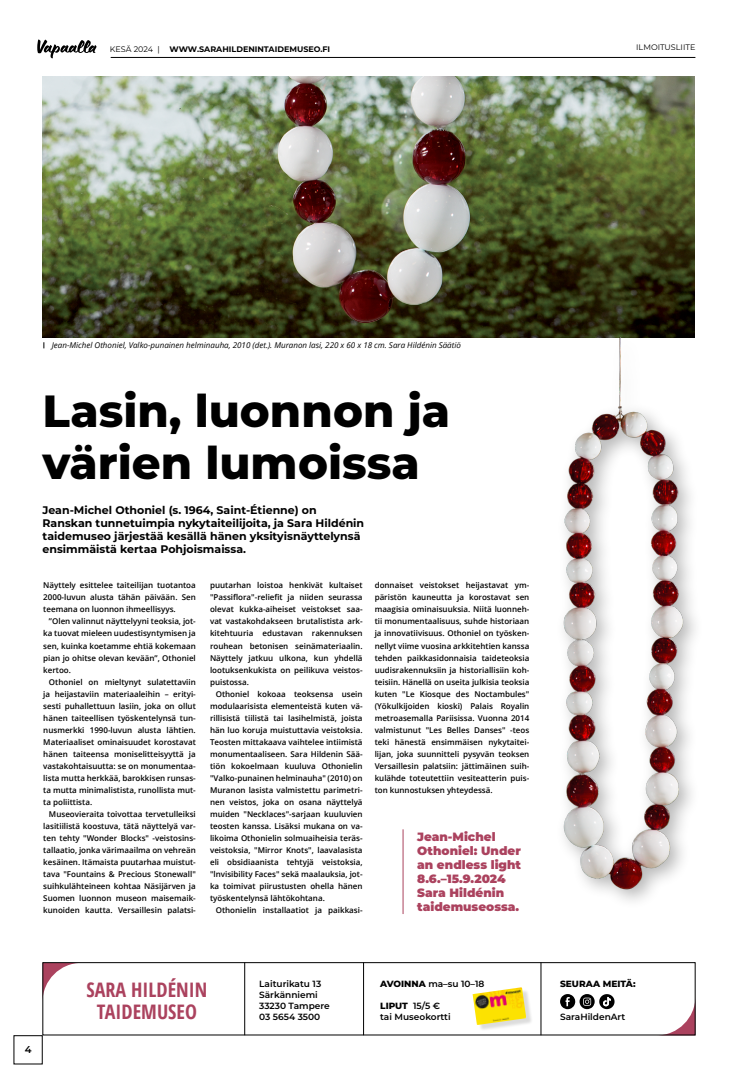
<style>
.page{position:relative;width:738px;height:1078px;background:#fff}
.page>*{position:absolute;margin:0;border:0;box-sizing:border-box;transform-origin:0 0}
.Otsikko_45pt_H2{font:800 45px/52px "Montserrat";color:#000}
.Otsikko_25pt{font:700 condensed 20px/22px "Open Sans";color:#ab425e;text-align:center}
.Sitaatti_nosto_12pt_pun{font:900 12px/14px "Montserrat";color:#ab425e}
.Ingressi_11pt{font:700 11px/13px "Montserrat";color:#000}
.t1{font:600 10px "Montserrat";color:#000}
.www-osoite_Yhteystiedot{font:600 9px/11px "Montserrat";color:#000}
.t2{font:800 9px "Montserrat";color:#000}
.Leipis_sis{font:600 8px/12px "Open Sans";color:#000;text-align:justify}
.Leipis_ei_sis{font:600 8px/12px "Open Sans";color:#000;text-align:justify}
.Kuvateksti_8pt{font:italic 8px "Open Sans";color:#000}
.t3{font:700 8px "Montserrat";color:#000}
.t4{font:8px "Montserrat";color:#000}
.s1{font-weight:800}
</style>
<div class="page">
<svg style="left:37px;top:39px;width:59px;height:19px"></svg>
<hr style="left:111px;top:57px;width:583px;height:1px;background:#000">
<svg style="left:13px;top:1034px;width:30px;height:30px"></svg>
<img style="left:43px;top:77px;width:651px;height:260px">
<svg style="left:655px;top:1012px;width:39px;height:23px"></svg>
<svg style="left:45px;top:964px;width:27px;height:24px"></svg>
<div style="left:43px;top:962px;width:651px;height:72px;border:1px solid #000"></div>
<hr style="left:540px;top:962px;width:1px;height:72px;background:#000">
<hr style="left:363px;top:962px;width:1px;height:72px;background:#000">
<hr style="left:244px;top:962px;width:1px;height:72px;background:#000">
<svg style="left:560px;top:994px;width:54px;height:14px"></svg>
<hr style="left:402px;top:829px;width:1px;height:84px;background:#ab425e">
<div style="left:473px;top:988px;width:59px;height:42px;background:#000;opacity:.14"></div>
<img style="left:472px;top:987px;width:54px;height:37px">
<img style="left:533px;top:337px;width:163px;height:564px">
<p class="t4" style="left:110px;top:43px;width:51px">KESÄ 2024 |</p>
<p class="t4" style="left:635px;top:42px;width:61px">ILMOITUSLIITE</p>
<p class="t3" style="left:169px;top:43px;width:162px">WWW.SARAHILDENINTAIDEMUSEO.FI</p>
<p class="Kuvateksti_8pt" style="left:52px;top:340px;width:410px">Jean-Michel Othoniel, Valko-punainen helminauha, 2010 (det.). Muranon lasi, 220 x 60 x 18 cm. Sara Hildénin Säätiö</p>
<h2 class="Otsikko_45pt_H2" style="left:43px;top:382px;width:409px">Lasin, luonnon ja värien lumoissa</h2>
<p class="Ingressi_11pt" style="left:43px;top:502px;width:323px">Jean-Michel Othoniel (s. 1964, Saint-Étienne) on Ranskan tunnetuimpia nykytaiteilijoita, ja Sara Hildénin taidemuseo järjestää kesällä hänen yksityisnäyttelynsä ensimmäistä kertaa Pohjoismaissa.</p>
<p class="Leipis_ei_sis" style="left:43px;top:579px;width:154px">Näyttely esittelee taiteilijan tuotantoa 2000-luvun alusta tähän päivään. Sen teemana on luonnon ihmeellisyys.</p>
<p class="Leipis_sis" style="left:43px;top:615px;width:154px;text-indent:6px">”Olen valinnut näyttelyyni teoksia, jot&shy;ka tuovat mieleen uudestisyntymisen ja sen, kuinka koetamme ehtiä kokemaan pian jo ohitse olevan kevään”, Othoniel kertoo.</p>
<p class="Leipis_sis" style="left:43px;top:675px;width:154px;text-indent:6px">Othoniel on mieltynyt sulatettaviin ja heijastaviin materiaaleihin – erityi&shy;sesti puhallettuun lasiin, joka on ollut hänen taiteellisen työskentelynsä tun&shy;nusmerkki 1990-luvun alusta lähtien.<br>Materiaaliset ominaisuudet korostavat hänen taiteensa moniselitteisyyttä ja vastakohtaisuutta: se on monumentaa&shy;lista mutta herkkää, barokkisen runsas&shy;ta mutta minimalistista, runollista mut&shy;ta poliittista.</p>
<p class="Leipis_sis" style="left:43px;top:807px;width:154px;text-indent:6px">Museovieraita toivottaa tervetulleiksi lasitiilistä koostuva, tätä näyttelyä var&shy;ten tehty "Wonder Blocks" -veistosins&shy;tallaatio, jonka värimaailma on vehreän kesäinen. Itämaista puutarhaa muistut&shy;tava "Fountains &amp; Precious Stonewall" suihkulähteineen kohtaa Näsijärven ja Suomen luonnon museon maisemaik&shy;kunoiden kautta. Versaillesin palatsi-</p>
<p class="Leipis_sis" style="left:210px;top:579px;width:154px">puutarhan loistoa henkivät kultaiset "Passiflora"-reliefit ja niiden seurassa olevat kukka-aiheiset veistokset saa&shy;vat vastakohdakseen brutalistista ark&shy;kitehtuuria edustavan rakennuksen rouhean betonisen seinämateriaalin.<br>Näyttely jatkuu ulkona, kun yhdellä lootuksenkukista on peilikuva veistos&shy;puistossa.</p>
<p class="Leipis_sis" style="left:210px;top:687px;width:154px;text-indent:6px">Othoniel kokoaa teoksensa usein modulaarisista elementeistä kuten vä&shy;rillisistä tiilistä tai lasihelmistä, joista hän luo koruja muistuttavia veistoksia.<br>Teosten mittakaava vaihtelee intiimistä monumentaaliseen. Sara Hildenin Sää&shy;tiön kokoelmaan kuuluva Othonielin "Valko-punainen helminauha" (2010) on Muranon lasista valmistettu parimetri&shy;nen veistos, joka on osana näyttelyä muiden "Necklaces"-sarjaan kuuluvien teosten kanssa. Lisäksi mukana on va&shy;likoima Othonielin solmuaiheisia teräs&shy;veistoksia, "Mirror Knots", laavalasista eli obsidiaanista tehtyjä veistoksia, "lnvisibility Faces" sekä maalauksia, jot&shy;ka toimivat piirustusten ohella hänen työskentelynsä lähtökohtana.</p>
<p class="Leipis_sis" style="left:215px;top:903px;width:148px">Othonielin installaatiot ja paikkasi-</p>
<p class="Leipis_sis" style="left:374px;top:579px;width:156px">donnaiset veistokset heijastavat ym&shy;päristön kauneutta ja korostavat sen maagisia ominaisuuksia. Niitä luonneh&shy;tii monumentaalisuus, suhde historiaan ja innovatiivisuus. Othoniel on työsken&shy;nellyt viime vuosina arkkitehtien kanssa tehden paikkasidonnaisia taideteoksia uudisrakennuksiin ja historiallisiin koh&shy;teisiin. Hänellä on useita julkisia teoksia kuten "Le Kiosque des Noctambules" (Yökulkijoiden kioski) Palais Royalin metroasemalla Pariisissa. Vuonna 2014 valmistunut "Les Belles Danses" -teos teki hänestä ensimmäisen nykytaitei&shy;lijan, joka suunnitteli pysyvän teoksen Versaillesin palatsiin: jättimäinen suih&shy;kulähde toteutettiin vesiteatterin puis&shy;ton kunnostuksen yhteydessä.</p>
<p class="Sitaatti_nosto_12pt_pun" style="left:417px;top:828px;width:105px">Jean-Michel<br>Othoniel: Under an endless light<br>8.6.–15.9.2024<br>Sara Hildénin taidemuseossa.</p>
<p class="t1" style="left:25px;top:1042px;width:8px">4</p>
<p class="Otsikko_25pt" style="left:86px;top:977px;width:122px">SARA HILDÉNIN<br>TAIDEMUSEO</p>
<p class="www-osoite_Yhteystiedot" style="left:259px;top:977px;width:63px">Laiturikatu 13</p>
<p class="www-osoite_Yhteystiedot" style="left:259px;top:988px;width:60px">Särkänniemi</p>
<p class="www-osoite_Yhteystiedot" style="left:259px;top:999px;width:72px">33230 Tampere</p>
<p class="www-osoite_Yhteystiedot" style="left:259px;top:1010px;width:62px">03 5654 3500</p>
<p class="www-osoite_Yhteystiedot" style="left:380px;top:977px;width:106px"><span class="s1">AVOINNA</span> ma–su 10–18</p>
<p class="www-osoite_Yhteystiedot" style="left:380px;top:999px;width:72px"><span class="s1">LIPUT</span> 15/5 € tai Museokortti</p>
<p class="t2" style="left:559px;top:977px;width:77px">SEURAA MEITÄ:</p>
<p class="www-osoite_Yhteystiedot" style="left:559px;top:1010px;width:67px">SaraHildenArt</p>
</div>
